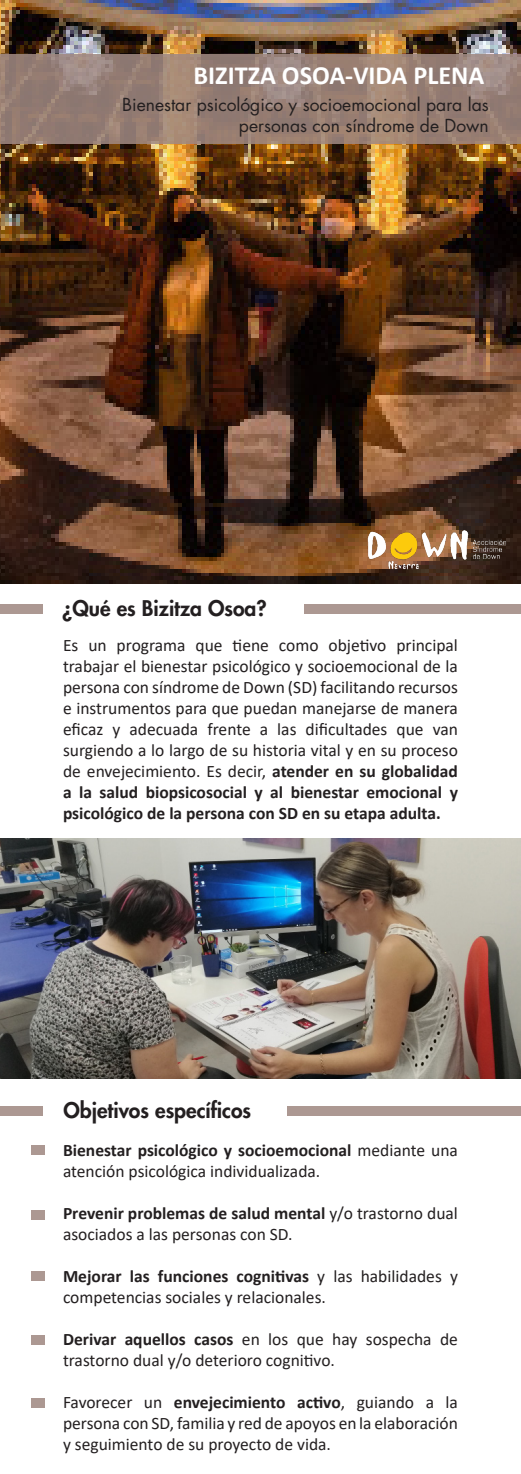
<style>
.page{position:relative;width:521px;height:1474px;background:#fff}
.page>*{position:absolute;margin:0;border:0;box-sizing:border-box;transform-origin:0 0}
.t1{font:700 26.25px "Calibri";color:#fff}
.t2{font:800 21px "Futura LT";color:#231f20}
.t3{font:17.5px/21px "Calibri";color:#231f20}
.t4{font:17.5px/21px "Futura Std";color:#231f20;text-align:right}
.s1{font-weight:700}
</style>
<div class="page">
<img style="left:0;top:0;width:521px;height:583px">
<svg style="left:0;top:55px;width:521px;height:89px;background:#988076"></svg>
<div style="left:0;top:604px;width:42px;height:10px;background:#ac9892"></div>
<div style="left:0;top:1105px;width:42px;height:10px;background:#ac9892"></div>
<div style="left:31px;top:1145px;width:13px;height:10px;background:#ac9892"></div>
<div style="left:32px;top:1210px;width:13px;height:10px;background:#ac9892"></div>
<div style="left:305px;top:604px;width:216px;height:10px;background:#ac9892"></div>
<div style="left:288px;top:1105px;width:233px;height:10px;background:#ac9892"></div>
<img style="left:0;top:839px;width:521px;height:239px">
<img style="left:354px;top:492px;width:166px;height:92px">
<div style="left:32px;top:1271px;width:13px;height:10px;background:#ac9892"></div>
<div style="left:32px;top:1334px;width:13px;height:10px;background:#ac9892"></div>
<div style="left:32px;top:1397px;width:13px;height:10px;background:#ac9892"></div>
<p class="t1" style="left:193px;top:56px;width:293px">BIZITZA OSOA-VIDA PLENA</p>
<p class="t4" style="left:122px;top:94px;width:368px">Bienestar psicológico y socioemocional para las personas con síndrome de Down</p>
<p class="t2" style="left:62px;top:594px;width:206px">¿Qué es Bizitza Osoa?</p>
<p class="t3" style="left:63px;top:634px;width:396px;text-align:justify">Es un programa que tiene como objetivo principal trabajar el bienestar psicológico y socioemocional de la persona con síndrome de Down (SD) facilitando recursos e instrumentos para que puedan manejarse de manera eficaz y adecuada frente a las dificultades que van surgiendo a lo largo de su historia vital y en su proceso de envejecimiento. Es decir, <span class="s1">atender en su globalidad a la salud biopsicosocial y al bienestar emocional y psicológico de la persona con SD en su etapa adulta.</span></p>
<p class="t2" style="left:63px;top:1095px;width:189px">Objetivos específicos</p>
<p class="t3" style="left:63px;top:1139px;width:396px"><span class="s1">Bienestar psicológico y socioemocional</span> mediante una atención psicológica individualizada.</p>
<p class="t3" style="left:63px;top:1202px;width:396px"><span class="s1">Prevenir problemas de salud mental</span> y/o trastorno dual asociados a las personas con SD.</p>
<p class="t3" style="left:63px;top:1265px;width:396px"><span class="s1">Mejorar las funciones cognitivas</span> y las habilidades y competencias sociales y relacionales.</p>
<p class="t3" style="left:63px;top:1328px;width:396px"><span class="s1">Derivar aquellos casos</span> en los que hay sospecha de trastorno dual y/o deterioro cognitivo.</p>
<p class="t3" style="left:63px;top:1391px;width:396px;text-align:justify">Favorecer un <span class="s1">envejecimiento activo</span>, guiando a la persona con SD, familia y red de apoyos en la elaboración y seguimiento de su proyecto de vida.</p>
</div>
